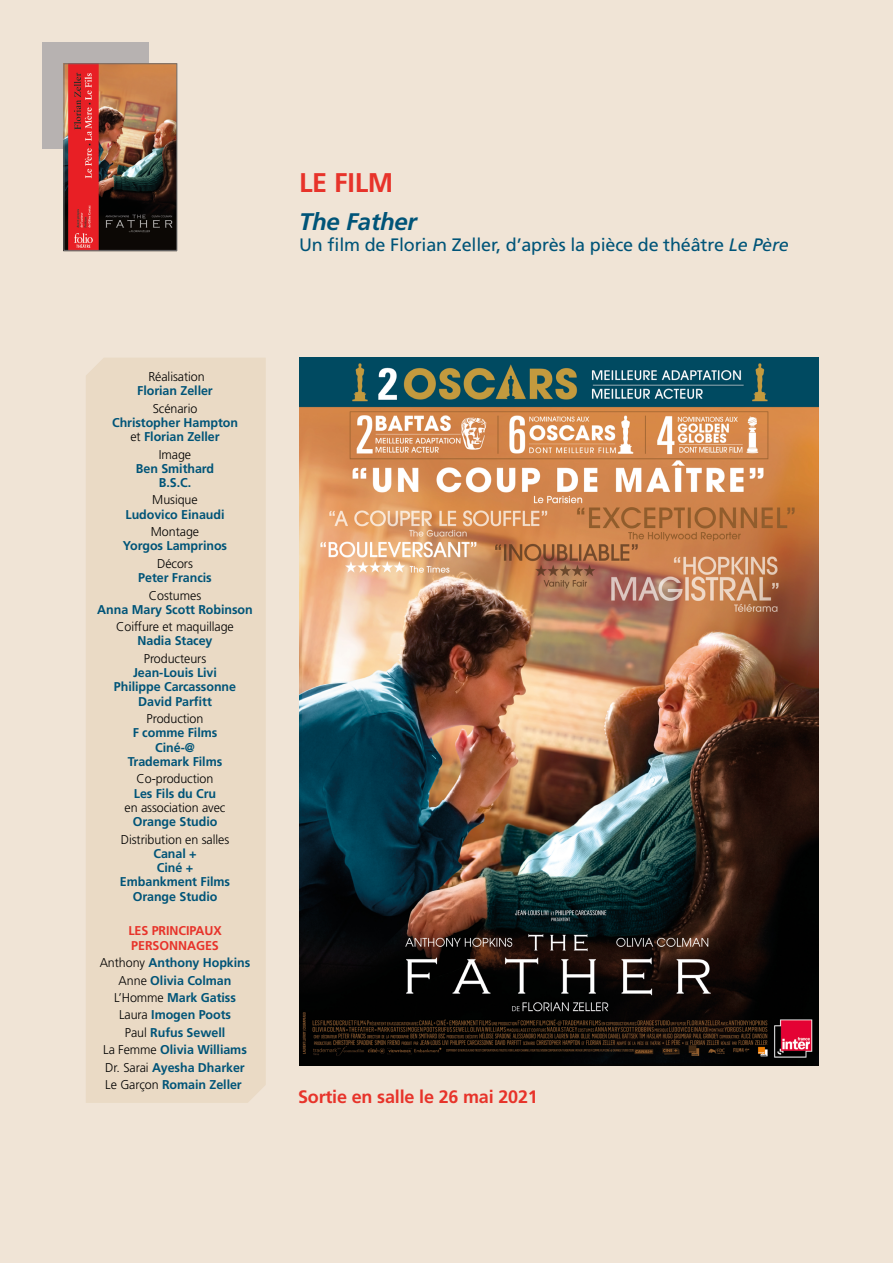
<style>
.page{position:relative;width:893px;height:1263px;background:#f0e4d6}
.page>*{position:absolute;margin:0;border:0;box-sizing:border-box;transform-origin:0 0}
.Titre_fiche{font:700 27px "Frutiger LT Std";letter-spacing:-.01em;color:#e7332a}
.Titre_fiche-2{font:italic 700 24px "Frutiger LT Std";letter-spacing:-.01em;color:#005478}
.Titre_fiche-3{font:18px "Frutiger LT Std";letter-spacing:-.01em;color:#005478}
.Support{font:700 18px "Frutiger LT Std";letter-spacing:-.01em;color:#e7332a}
.Cinéma{font:700 12.75px/14.2px "Frutiger LT Std";letter-spacing:-.005em;color:#005478;text-align:center}
.corpus{font:700 12.75px "Frutiger LT Std";letter-spacing:-.005em;color:#005478}
.Cinéma-2{font:300 12.75px/14.2px "Frutiger LT Std";letter-spacing:-.005em;color:#000;text-align:center}
.Cinema_Nom{font:700 12.75px/14.2px "Frutiger LT Std";letter-spacing:-.005em;color:#005478;text-align:center}
.corpus-2{font:700 12.75px/14.2px "Frutiger LT Std";letter-spacing:-.005em;color:#e7332a}
.s1{font-weight:300;color:#000}
.s2{font-weight:700;color:#005478}
.s3{font-style:italic}
</style>
<div class="page">
<div style="left:43px;top:43px;width:106px;height:106px;background:#b7b2b1"></div>
<img style="left:66px;top:66px;width:109px;height:183px">
<div style="left:64px;top:64px;width:113px;height:187px;border:1px solid #706f6f"></div>
<div style="left:86px;top:358px;width:180px;height:745px;background:#eadac5"></div>
<img style="left:299px;top:358px;width:519px;height:707px">
<p class="Cinema_Nom" style="left:137px;top:369px;width:77px"><span class="s1">Réalisation<br></span>Florian Zeller</p>
<p class="Cinéma" style="left:112px;top:401px;width:127px"><span class="s1">Scénario<br></span>Christopher Hampton <span class="s1">et</span> Florian Zeller</p>
<p class="Cinéma" style="left:136px;top:447px;width:80px"><span class="s1">Image<br></span>Ben Smithard<br>B.S.C.</p>
<p class="Cinéma" style="left:126px;top:493px;width:101px"><span class="s1">Musique<br></span>Ludovico Einaudi</p>
<p class="Cinéma" style="left:123px;top:525px;width:106px"><span class="s1">Montage<br></span>Yorgos Lamprinos</p>
<p class="Cinéma" style="left:138px;top:556px;width:75px"><span class="s1">Décors<br></span>Peter Francis</p>
<p class="Cinéma" style="left:97px;top:588px;width:157px"><span class="s1">Costumes<br></span>Anna Mary Scott Robinson</p>
<p class="Cinéma-2" style="left:116px;top:620px;width:119px">Coiffure et maquillage<br><span class="s2">Nadia Stacey</span></p>
<p class="Cinéma" style="left:114px;top:651px;width:124px"><span class="s1">Producteurs<br></span>Jean-Louis Livi<br>Philippe Carcassonne<br>David Parfitt</p>
<p class="Cinéma" style="left:128px;top:712px;width:96px"><span class="s1">Production<br></span>F comme Films<br>Ciné-@<br>Trademark Films</p>
<p class="Cinéma-2" style="left:125px;top:772px;width:102px">Co-production<br><span class="s2">Les Fils du Cru<br></span>en association avec<br><span class="s2">Orange Studio</span></p>
<p class="Cinéma" style="left:120px;top:832px;width:112px"><span class="s1">Distribution en salles<br></span>Canal +<br>Ciné +<br>Embankment Films<br>Orange Studio</p>
<p class="corpus-2" style="left:128px;top:924px;width:95px">LES PRINCIPAUX<br>PERSONNAGES</p>
<p class="corpus" style="left:100px;top:955px;width:152px"><span class="s1">Anthony</span> Anthony Hopkins</p>
<p class="corpus" style="left:119px;top:972px;width:114px"><span class="s1">Anne</span> Olivia Colman</p>
<p class="corpus" style="left:114px;top:990px;width:123px"><span class="s1">L’Homme</span> Mark Gatiss</p>
<p class="corpus" style="left:119px;top:1007px;width:114px"><span class="s1">Laura</span> Imogen Poots</p>
<p class="corpus" style="left:125px;top:1025px;width:102px"><span class="s1">Paul</span> Rufus Sewell</p>
<p class="corpus" style="left:103px;top:1042px;width:145px"><span class="s1">La Femme</span> Olivia Williams</p>
<p class="corpus" style="left:105px;top:1060px;width:141px"><span class="s1">Dr. Sarai</span> Ayesha Dharker</p>
<p class="corpus" style="left:105px;top:1077px;width:138px"><span class="s1">Le Garçon</span> Romain Zeller</p>
<p class="Titre_fiche" style="left:299px;top:166px;width:96px">LE FILM</p>
<p class="Titre_fiche-2" style="left:299px;top:207px;width:119px">The Father</p>
<p class="Titre_fiche-3" style="left:299px;top:234px;width:491px">Un film de Florian Zeller, d’après la pièce de théâtre <span class="s3">Le Père</span></p>
<p class="Support" style="left:298px;top:1086px;width:241px">Sortie en salle le 26 mai 2021</p>
</div>
